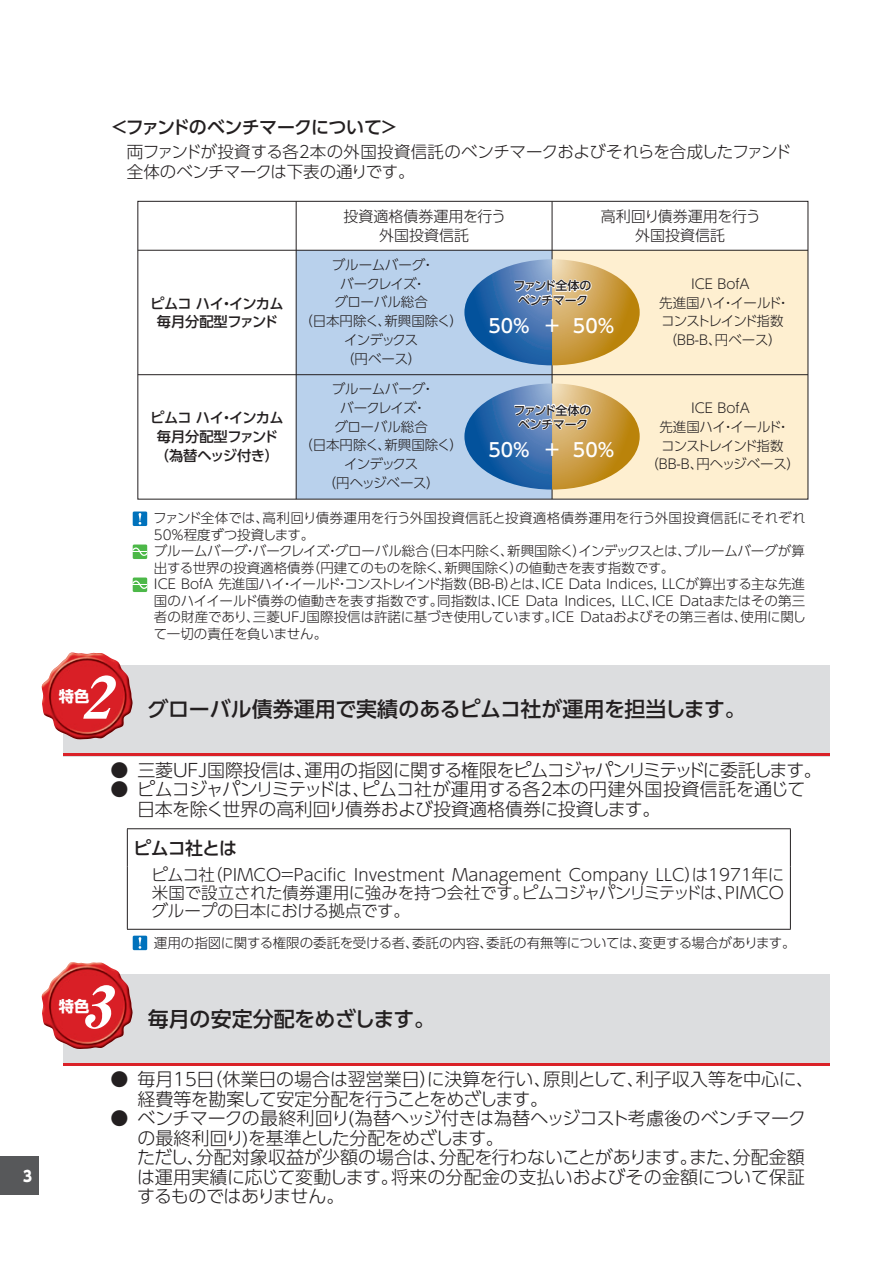
<style>
.page{position:relative;width:893px;height:1263px;background:#fff}
.page>*{position:absolute;margin:0;border:0;box-sizing:border-box;transform-origin:0 0}
.t1{font:italic 58.5px "Midashi Min Pr 5 MA31";color:#fff;scale:1.04 1}
.t2{font:500 21px "UD Shin Go Pro";letter-spacing:-.01em;color:#231f20}
.t3{font:500 18.75px "UD Shin Go Pro";color:#fff}
.t4{font:300 18px/19.5px "UD Shin Go Pro";letter-spacing:-.02em;color:#231f20}
.t5{font:300 18px "UD Shin Go Pro";letter-spacing:-.06em;color:#231f20}
.t6{font:500 18px "UD Shin Go Pro";letter-spacing:-.045em;color:#231f20}
.t7{font:300 16.5px/18px "UD Shin Go Pro";letter-spacing:-.025em;color:#231f20}
.t8{font:700 15.3px "UD Shin Go Pro";color:#fff}
.t9{font:300 15px/18.8px "UD Shin Go Pro";color:#231f20;text-align:center}
.t10{font:800 15px "UD Shin Go Pro";color:#fff;scale:.9 1}
.t11{font:500 14.25px/18.8px "UD Shin Go Pro";letter-spacing:-.04em;color:#231f20;text-align:center}
.t12{font:300 13.5px/16.5px "UD Shin Go Pro";color:#231f20}
.t13{font:300 13.5px/18.8px "UD Shin Go Pro";letter-spacing:-.02em;color:#231f20;text-align:center}
.t14{font:300 13.5px "UD Shin Go Pro";letter-spacing:-.075em;color:#231f20}
.t15{font:500 12px/14.2px "UD Shin Go Pro";letter-spacing:-.045em;color:#231f20;text-align:center}
</style>
<div class="page">
<div style="left:0;top:1157px;width:38px;height:38px;background:#57585a"></div>
<div style="left:552px;top:250px;width:256px;height:249px;background:#feefd0"></div>
<div style="left:296px;top:250px;width:256px;height:249px;background:#b9d1ec"></div>
<hr style="left:296px;top:201px;width:1px;height:298px;background:#231f20">
<hr style="left:138px;top:250px;width:670px;height:1px;background:#231f20">
<hr style="left:138px;top:374px;width:670px;height:1px;background:#231f20">
<hr style="left:552px;top:201px;width:1px;height:298px;background:#231f20">
<svg style="left:464px;top:383px;width:176px;height:107px"></svg>
<svg style="left:464px;top:259px;width:176px;height:106px"></svg>
<div style="left:133px;top:511px;width:14px;height:15px;background:#0072bc"></div>
<svg style="left:139px;top:513px;width:2px;height:12px"></svg>
<div style="left:133px;top:544px;width:14px;height:15px;background:#4cb848"></div>
<svg style="left:133px;top:547px;width:14px;height:9px"></svg>
<div style="left:133px;top:577px;width:14px;height:15px;background:#4cb848"></div>
<svg style="left:133px;top:580px;width:14px;height:9px"></svg>
<div style="left:63px;top:665px;width:766px;height:91px;background:#dcdddf"></div>
<hr style="left:63px;top:753px;width:766px;height:3px;background:#da2128">
<img style="left:41px;top:652px;width:92px;height:88px">
<hr style="left:127px;top:828px;width:664px;height:1px;background:#231f20">
<hr style="left:127px;top:829px;width:1px;height:37px;background:#231f20">
<hr style="left:790px;top:829px;width:1px;height:37px;background:#231f20">
<hr style="left:127px;top:866px;width:1px;height:63px;background:#231f20">
<hr style="left:790px;top:866px;width:1px;height:63px;background:#231f20">
<hr style="left:127px;top:929px;width:664px;height:1px;background:#231f20">
<div style="left:133px;top:936px;width:14px;height:14px;background:#0072bc"></div>
<svg style="left:139px;top:937px;width:2px;height:12px"></svg>
<div style="left:63px;top:974px;width:766px;height:92px;background:#dcdddf"></div>
<hr style="left:63px;top:1063px;width:766px;height:3px;background:#da2128">
<img style="left:41px;top:962px;width:92px;height:87px">
<p class="t10" style="left:23px;top:1163px;width:11px">3</p>
<h3 class="t6" style="left:110px;top:113px;width:289px">＜ファンドのベンチマークについて＞</h3>
<p class="t7" style="left:127px;top:142px;width:666px;line-height:19.5px">両ファンドが投資する各２本の外国投資信託のベンチマークおよびそれらを合成したファンド全体のベンチマークは下表の通りです。</p>
<p class="t9" style="left:343px;top:207px;width:164px">投資適格債券運用を行う外国投資信託</p>
<p class="t9" style="left:601px;top:207px;width:161px">高利回り債券運用を行う外国投資信託</p>
<p class="t11" style="left:150px;top:293px;width:135px">ピムコ ハイ・インカム毎月分配型ファンド</p>
<p class="t11" style="left:150px;top:408px;width:135px">ピムコ ハイ・インカム毎月分配型ファンド（為替ヘッジ付き）</p>
<p class="t13" style="left:300px;top:255px;width:165px">ブルームバーグ・<br>バークレイズ・<br>グローバル総合<br>（日本円除く、新興国除く）インデックス<br>（円ベース）</p>
<p class="t13" style="left:300px;top:379px;width:165px">ブルームバーグ・<br>バークレイズ・<br>グローバル総合<br>（日本円除く、新興国除く）インデックス<br>（円ヘッジベース）</p>
<p class="t15" style="left:514px;top:278px;width:79px">ファンド全体のベンチマーク</p>
<h3 class="t3" style="left:488px;top:310px;width:127px">50% ＋ 50%</h3>
<p class="t15" style="left:514px;top:402px;width:79px">ファンド全体のベンチマーク</p>
<h3 class="t3" style="left:488px;top:434px;width:127px">50% ＋ 50%</h3>
<p class="t12" style="left:691px;top:275px;width:60px">ICE BofA</p>
<p class="t13" style="left:659px;top:293px;width:132px">先進国ハイ・イールド・</p>
<p class="t14" style="left:661px;top:310px;width:124px">コンストレインド指数</p>
<p class="t12" style="left:664px;top:331px;width:119px">（BB-B、円ベース）</p>
<p class="t13" style="left:645px;top:398px;width:156px">ICE BofA<br>先進国ハイ・イールド・<br>コンストレインド指数（BB-B、円ヘッジベース）</p>
<h1 class="t1" style="left:80px;top:652px;width:49px">2</h1>
<p class="t8" style="left:59px;top:684px;width:32px">特色</p>
<p class="t12" style="left:153px;top:509px;width:654px">ファンド全体では、高利回り債券運用を行う外国投資信託と投資適格債券運用を行う外国投資信託にそれぞれ50％程度ずつ投資します。<br>ブルームバーグ・バークレイズ・グローバル総合（日本円除く、新興国除く）インデックスとは、ブルームバーグが算出する世界の投資適格債券（円建てのものを除く、新興国除く）の値動きを表す指数です。<br>ICE BofA 先進国ハイ・イールド・コンストレインド指数（BB-B）とは、ICE Data Indices, LLCが算出する主な先進国のハイイールド債券の値動きを表す指数です。同指数は、ICE Data Indices, LLC、ICE Dataまたはその第三者の財産であり、三菱ＵＦＪ国際投信は許諾に基づき使用しています。ICE Dataおよびその第三者は、使用に関して一切の責任を負いません。</p>
<h2 class="t2" style="left:148px;top:692px;width:600px">グローバル債券運用で実績のあるピムコ社が運用を担当します。</h2>
<h3 class="t5" style="left:110px;top:755px;width:713px">● 三菱ＵＦＪ国際投信は、運用の指図に関する権限をピムコジャパンリミテッドに委託します。</h3>
<h3 class="t4" style="left:137px;top:779px;width:670px;text-indent:-27px">● ピムコジャパンリミテッドは、ピムコ社が運用する各２本の円建外国投資信託を通じて日本を除く世界の高利回り債券および投資適格債券に投資します。</h3>
<h3 class="t6" style="left:133px;top:834px;width:105px">ピムコ社とは</h3>
<p class="t7" style="left:151px;top:865px;width:635px;text-align:justify">ピムコ社（ＰＩＭＣＯ＝Pacific Investment Management Company LLC）は1971年に米国で設立された債券運用に強みを持つ会社です。ピムコジャパンリミテッドは、ＰＩＭＣＯグループの日本における拠点です。</p>
<p class="t12" style="left:154px;top:934px;width:643px">運用の指図に関する権限の委託を受ける者、委託の内容、委託の有無等については、変更する場合があります。</p>
<h1 class="t1" style="left:80px;top:961px;width:49px">3</h1>
<p class="t8" style="left:59px;top:994px;width:32px">特色</p>
<h2 class="t2" style="left:148px;top:1002px;width:289px">毎月の安定分配をめざします。</h2>
<h3 class="t4" style="left:137px;top:1069px;width:678px;text-indent:-27px">● 毎月15日（休業日の場合は翌営業日）に決算を行い、原則として、利子収入等を中心に、経費等を勘案して安定分配を行うことをめざします。</h3>
<h3 class="t4" style="left:137px;top:1108px;width:670px;text-indent:-27px">● ベンチマークの最終利回り(為替ヘッジ付きは為替ヘッジコスト考慮後のベンチマークの最終利回り)を基準とした分配をめざします。<br>ただし、分配対象収益が少額の場合は、分配を行わないことがあります。また、分配金額は運用実績に応じて変動します。将来の分配金の支払いおよびその金額について保証するものではありません。</h3>
</div>
